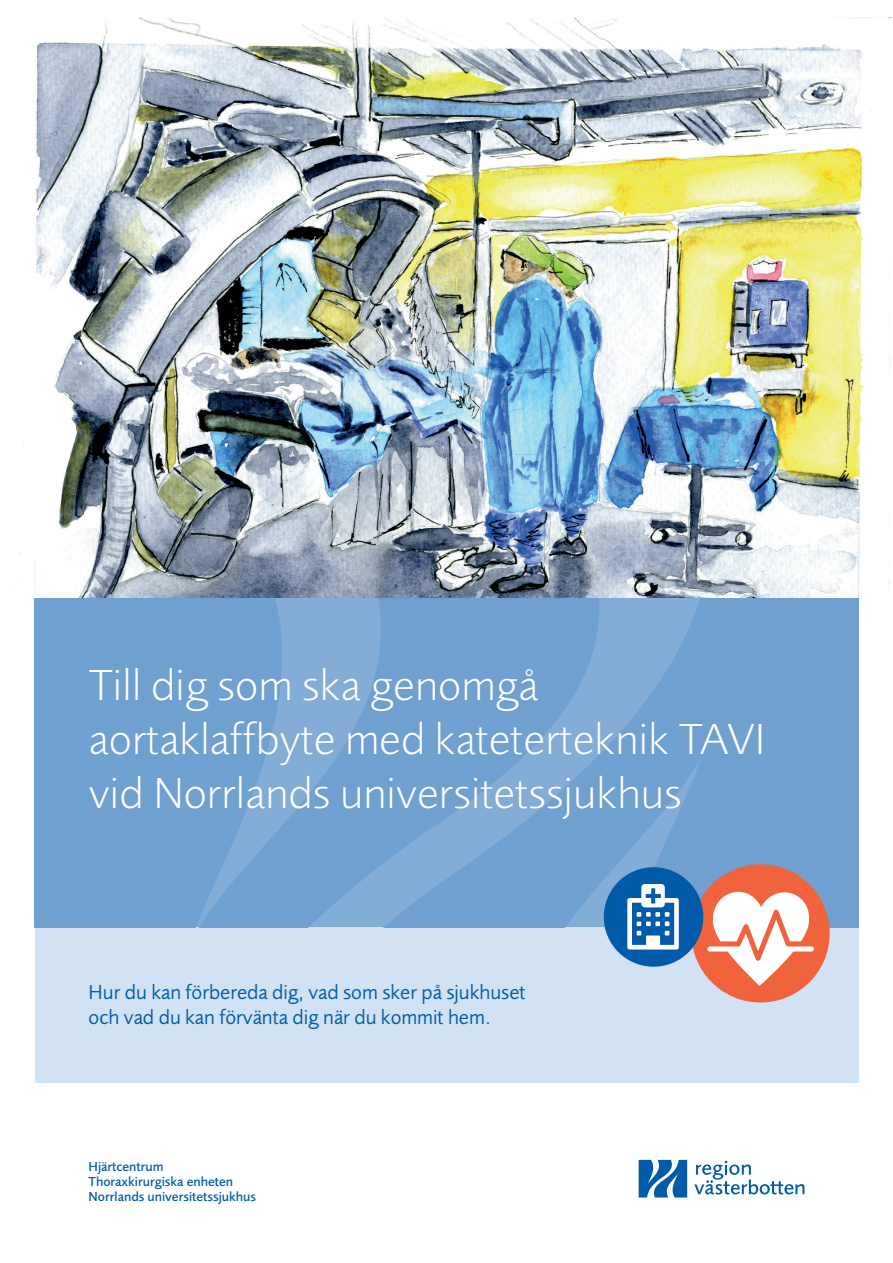
<style>
.page{position:relative;width:893px;height:1263px;background:#fff}
.page>*{position:absolute;margin:0;border:0;box-sizing:border-box;transform-origin:0 0}
.t1{font:300 45px/54px "Foundry Sans";color:#fff}
.t2{font:21px/25.2px "Foundry Sans";color:#015aaa}
.t3{font:500 13.5px/15px "Foundry Sans";color:#015aaa}
</style>
<div class="page">
<img style="left:17px;top:17px;width:874px;height:584px">
<svg style="left:639px;top:1160px;width:48px;height:37px"></svg>
<svg style="left:694px;top:1161px;width:110px;height:33px"></svg>
<div style="left:35px;top:851px;width:823px;height:232px;background:#d0e2f3"></div>
<div style="left:34px;top:598px;width:226px;height:329px;background:#70a0d0"></div>
<svg style="left:260px;top:598px;width:599px;height:329px;background:#74a3d1"></svg>
<div style="left:691px;top:864px;width:139px;height:138px;background:#f1633d;border-radius:50%"></div>
<svg style="left:707px;top:889px;width:107px;height:97px"></svg>
<div style="left:604px;top:867px;width:99px;height:100px;background:#015aaa;border-radius:50%"></div>
<svg style="left:627px;top:884px;width:52px;height:65px"></svg>
<p class="t1" style="left:89px;top:658px;width:678px">Till dig som ska genomgå aortaklaffbyte med kateterteknik TAVI vid Norrlands universitetssjukhus</p>
<p class="t2" style="left:89px;top:979px;width:438px">Hur du kan förbereda dig, vad som sker på sjukhuset och vad du kan förvänta dig när du kommit hem.</p>
<p class="t3" style="left:89px;top:1159px;width:169px">Hjärtcentrum<br>Thoraxkirurgiska enheten<br>Norrlands universitetssjukhus</p>
</div>
